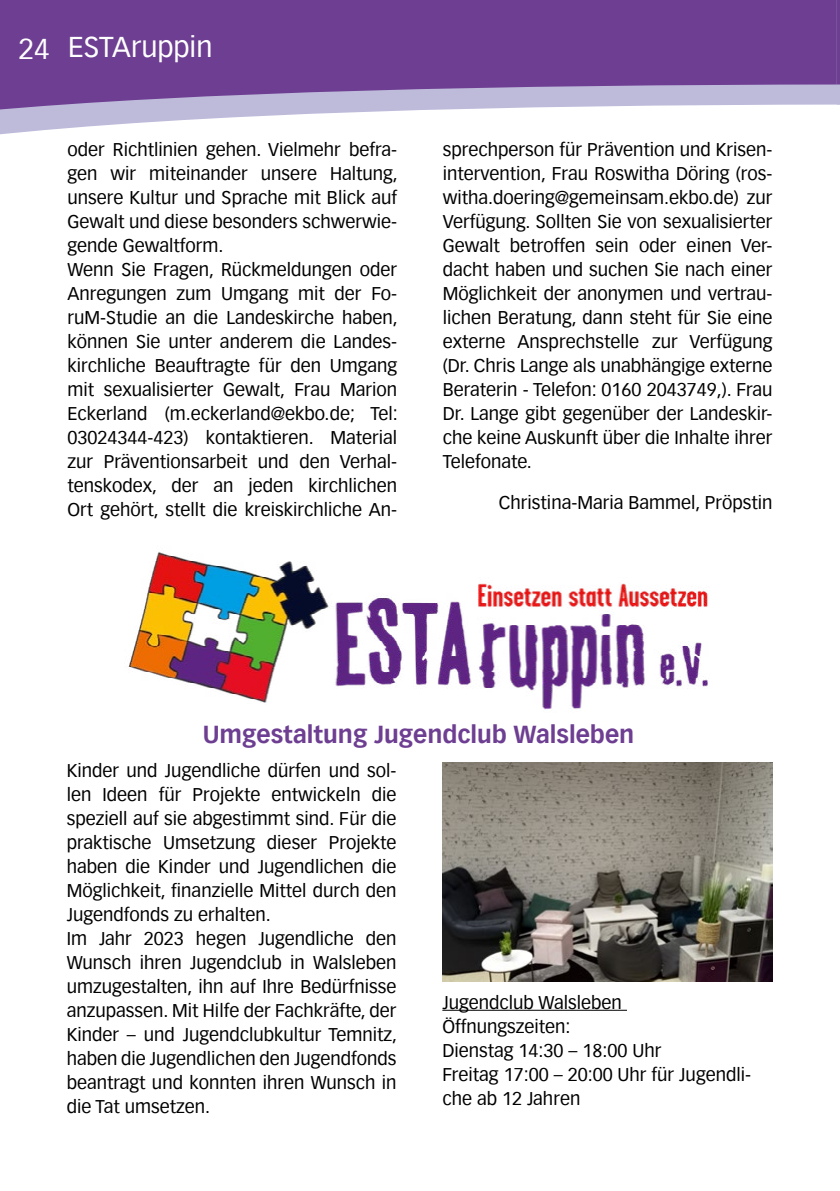
<style>
.page{position:relative;width:840px;height:1191px;background:#fff}
.page>*{position:absolute;margin:0;border:0;box-sizing:border-box;transform-origin:0 0}
.t1{font:28px "Vectora Com";color:#fff}
.t2{font:700 24px "Vectora Com";color:#6d3e91}
.t3{font:18px/24px "Vectora Com";color:#000}
</style>
<div class="page">
<svg style="left:0;top:111px;width:388px;height:24px"></svg>
<svg style="left:0;top:0;width:836px;height:111px;background:#7c549e"></svg>
<svg style="left:836px;top:0;width:3px;height:105px"></svg>
<img style="left:128px;top:552px;width:580px;height:158px">
<img style="left:442px;top:763px;width:329px;height:218px">
<hr style="left:442px;top:1009px;width:184px;height:1px;background:#000">
<h1 class="t1" style="left:18px;top:31px;width:195px">24 ESTAruppin</h1>
<p class="t3" style="left:67px;top:137px;width:332px">oder Richtlinien gehen. Vielmehr befra&shy;gen wir miteinander unsere Haltung, unsere Kultur und Sprache mit Blick auf Gewalt und diese besonders schwerwie&shy;gende Gewaltform.<br>Wenn Sie Fragen, Rückmeldungen oder Anregungen zum Umgang mit der Fo&shy;ruM-Studie an die Landeskirche haben, können Sie unter anderem die Landes&shy;kirchliche Beauftragte für den Umgang mit sexualisierter Gewalt, Frau Marion Eckerland (m.eckerland@ekbo.de; Tel:<br>03024344-423) kontaktieren. Material zur Präventionsarbeit und den Verhal&shy;tenskodex, der an jeden kirchlichen Ort gehört, stellt die kreiskirchliche An-</p>
<p class="t3" style="left:442px;top:137px;width:331px;text-align:justify">sprechperson für Prävention und Krisen&shy;intervention, Frau Roswitha Döring (ros&shy;witha.doering@gemeinsam.ekbo.de) zur Verfügung. Sollten Sie von sexualisierter Gewalt betroffen sein oder einen Ver&shy;dacht haben und suchen Sie nach einer Möglichkeit der anonymen und vertrau&shy;lichen Beratung, dann steht für Sie eine externe Ansprechstelle zur Verfügung (Dr. Chris Lange als unabhängige externe Beraterin - Telefon: 0160 2043749,). Frau Dr. Lange gibt gegenüber der Landeskir&shy;che keine Auskunft über die Inhalte ihrer Telefonate.</p>
<p class="t3" style="left:498px;top:491px;width:275px">Christina-Maria Bammel, Pröpstin</p>
<h2 class="t2" style="left:202px;top:719px;width:433px">Umgestaltung Jugendclub Walsleben</h2>
<p class="t3" style="left:67px;top:758px;width:332px">Kinder und Jugendliche dürfen und sol&shy;len Ideen für Projekte entwickeln die speziell auf sie abgestimmt sind. Für die praktische Umsetzung dieser Projekte haben die Kinder und Jugendlichen die Möglichkeit, finanzielle Mittel durch den Jugendfonds zu erhalten.<br>Im Jahr 2023 hegen Jugendliche den Wunsch ihren Jugendclub in Walsleben umzugestalten, ihn auf Ihre Bedürfnisse anzupassen. Mit Hilfe der Fachkräfte, der Kinder – und Jugendclubkultur Temnitz, haben die Jugendlichen den Jugendfonds beantragt und konnten ihren Wunsch in die Tat umsetzen.</p>
<p class="t3" style="left:442px;top:990px;width:310px">Jugendclub Walsleben<br>Öffnungszeiten:<br>Dienstag 14:30 – 18:00 Uhr<br>Freitag 17:00 – 20:00 Uhr für Jugendli&shy;che ab 12 Jahren</p>
</div>
